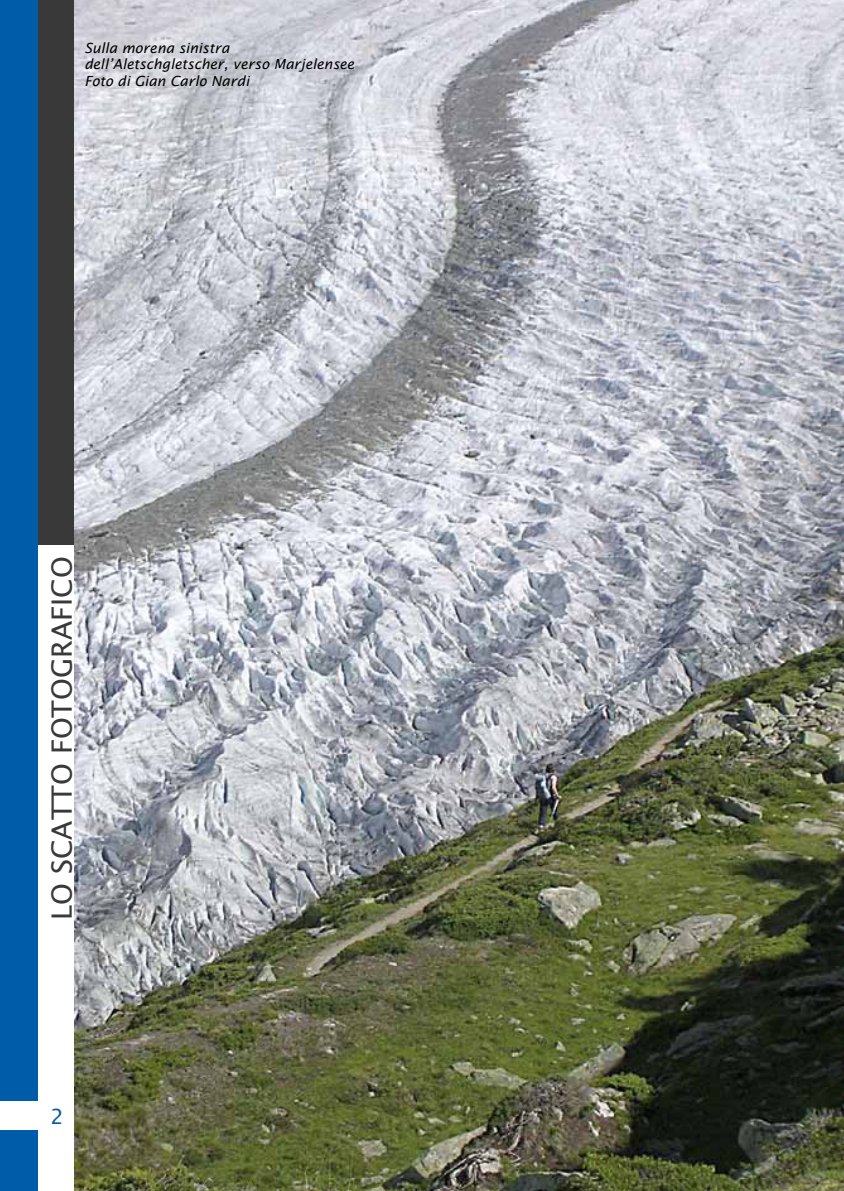
<style>
.page{position:relative;width:844px;height:1191px;background:#fff}
.page>*{position:absolute;margin:0;border:0;box-sizing:border-box;transform-origin:0 0}
.t1{font:28px "Lucida Sans";color:#393939}
.t2{font:21px "Lucida Sans";color:#095ca4}
.t3{font:italic 14px/16.8px "Lucida Sans";color:#000}
</style>
<div class="page">
<div style="left:37px;top:0;width:37px;height:544px;background:#393939"></div>
<div style="left:0;top:0;width:37px;height:1191px;background:#005ca9"></div>
<div style="left:0;top:1101px;width:64px;height:28px;background:#fff"></div>
<hr style="left:843px;top:149px;width:1px;height:37px;background:#626365">
<img style="left:74px;top:0;width:769px;height:1191px">
<p class="t3" style="left:84px;top:39px;width:271px">Sulla morena sinistra dell’Aletschgletscher, verso Marjelensee<br>Foto di Gian Carlo Nardi</p>
<h1 class="t1" style="left:46px;top:919px;width:364px;rotate:-90deg">LO SCATTO FOTOGRAFICO</h1>
<h2 class="t2" style="left:50px;top:1104px;width:15px">2</h2>
</div>
